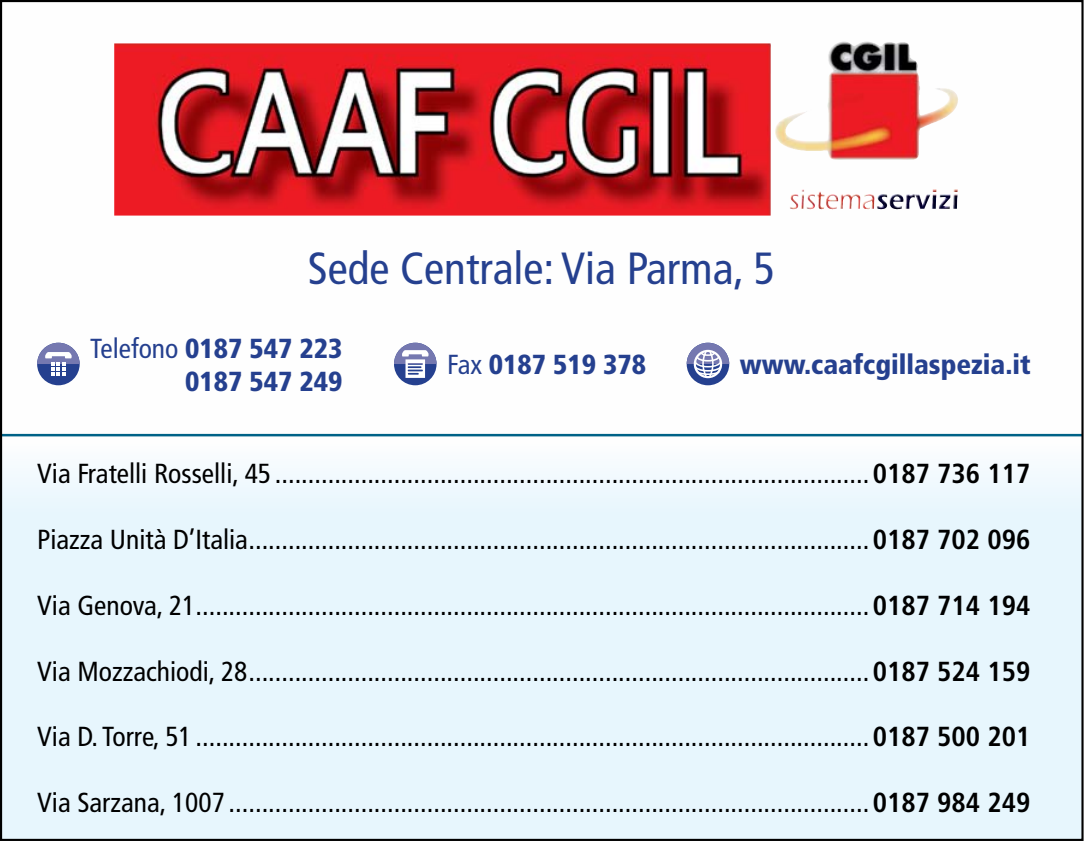
<style>
.page{position:relative;width:1085px;height:843px;background:#fff}
.page>*{position:absolute;margin:0;border:0;box-sizing:border-box;transform-origin:0 0}
.t1{font:condensed 45px "Frutiger LT Std";color:#25408f}
.t2{font:condensed 27.5px "Frutiger LT Std";color:#000}
.t3{font:900 condensed 27.5px/33px "Frutiger LT Std";color:#25408f;text-align:right}
.s1{font-weight:400}
.s2{font-weight:700}
</style>
<div class="page">
<svg style="left:41px;top:41px;width:917px;height:345px"></svg>
<div style="left:1px;top:433px;width:1081px;height:407px;background:linear-gradient(to bottom,#eff9fe,#e3f5fd)"></div>
<hr style="left:1px;top:433px;width:1081px;height:3px;background:#006287">
<img style="left:785px;top:41px;width:79px;height:100px">
<div style="left:37px;top:342px;width:43px;height:43px;background:#25408f;border-radius:50%"></div>
<svg style="left:37px;top:342px;width:43px;height:34px"></svg>
<div style="left:394px;top:342px;width:42px;height:43px;background:#25408f;border-radius:50%"></div>
<svg style="left:394px;top:342px;width:42px;height:36px"></svg>
<div style="left:686px;top:342px;width:43px;height:43px;background:#25408f;border-radius:50%"></div>
<svg style="left:686px;top:342px;width:43px;height:37px"></svg>
<h1 class="t1" style="left:307px;top:242px;width:469px">Sede Centrale: Via Parma, 5</h1>
<p class="t3" style="left:90px;top:331px;width:254px"><span class="s1">Telefono</span> 0187 547 223<br>0187 547 249</p>
<p class="t3" style="left:447px;top:348px;width:200px"><span class="s1">Fax</span> 0187 519 378</p>
<p class="t3" style="left:739px;top:348px;width:292px">www.caafcgillaspezia.it</p>
<p class="t2" style="left:37px;top:457px;width:994px">Via Fratelli Rosselli, 45 .......................................................................................... <span class="s2">0187 736 117</span></p>
<p class="t2" style="left:37px;top:523px;width:994px">Piazza Unità D’Italia.............................................................................................. <span class="s2">0187 702 096</span></p>
<p class="t2" style="left:37px;top:589px;width:994px">Via Genova, 21...................................................................................................... <span class="s2">0187 714 194</span></p>
<p class="t2" style="left:37px;top:654px;width:994px">Via Mozzachiodi, 28.............................................................................................. <span class="s2">0187 524 159</span></p>
<p class="t2" style="left:37px;top:720px;width:994px">Via D. Torre, 51 ...................................................................................................... <span class="s2">0187 500 201</span></p>
<p class="t2" style="left:37px;top:786px;width:994px">Via Sarzana, 1007 ................................................................................................. <span class="s2">0187 984 249</span></p>
</div>
